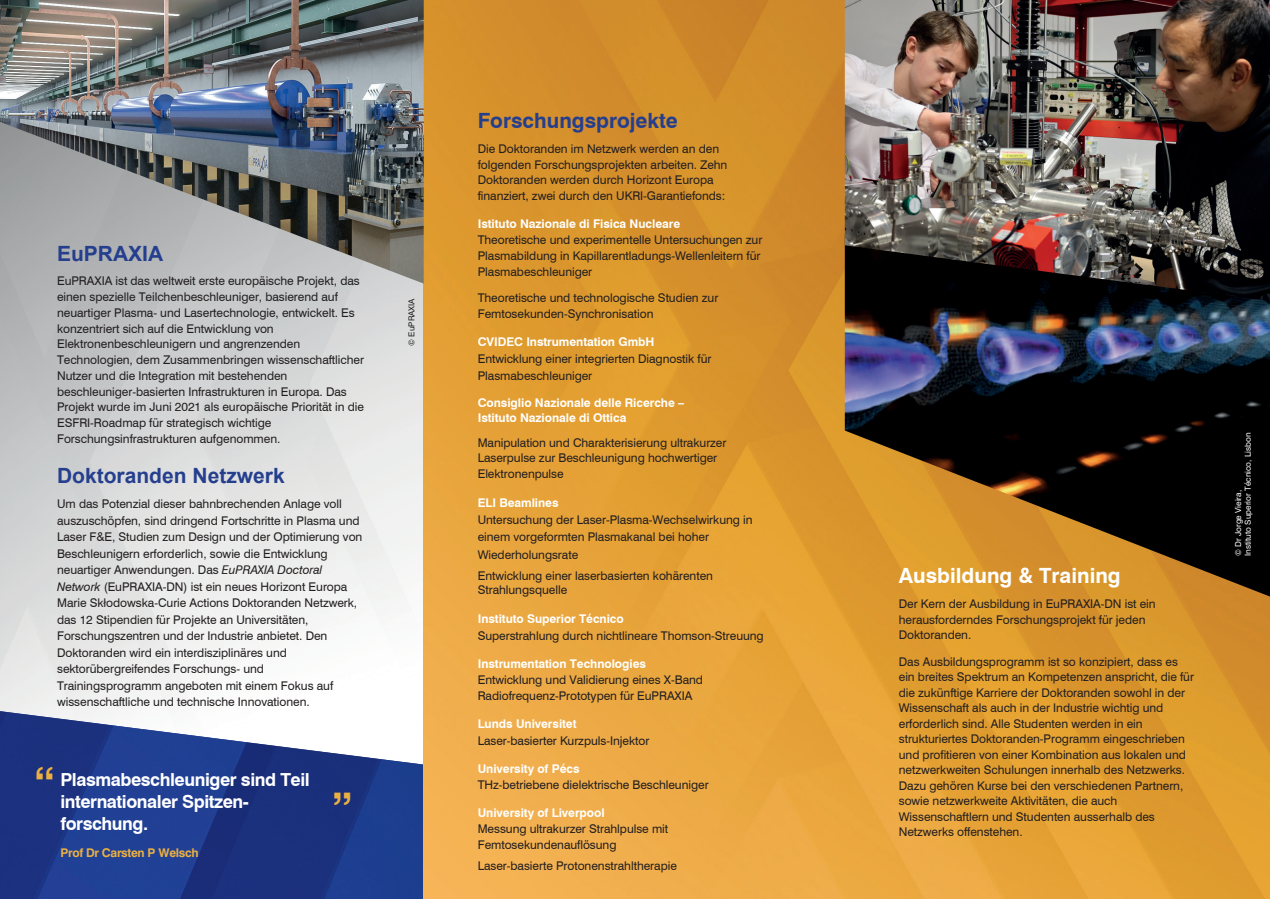
<style>
.page{position:relative;width:1270px;height:899px;background:#fff}
.page>*{position:absolute;margin:0;border:0;box-sizing:border-box;transform-origin:0 0}
.copy{font:700 45px "Swiss 721 BT";color:#ecb041}
.copy-2{font:700 21px "Arial";color:#253f8e}
.body_copy_black{font:700 21px "Swiss 721 BT";color:#fff}
.copy-3{font:700 21px "Swiss 721 BT";color:#253f8e}
.copy-4{font:700 18px/22px "Swiss 721 BT";letter-spacing:-.025em;color:#fff}
.copy-5{font:12px/15.8px "Swiss 721 BT";letter-spacing:-.005em;color:#231f20}
.body_copy_black-2{font:12px/15.6px "Swiss 721 BT";letter-spacing:-.005em;color:#231f20}
.copy-6{font:700 12px/15.8px "Swiss 721 BT";letter-spacing:-.005em;color:#fff}
.copy-7{font:700 12px "Swiss 721 BT";letter-spacing:-.025em;color:#ecb041}
.t1{font:8.25px/9.9px "Swiss 721 BT";color:#fff}
.t2{font:8.25px "Swiss 721 BT";color:#231f20}
.s1{font-family:"Swis 721 BT"}
.s2{font-style:italic}
.s3{font-weight:700;color:#fff}
</style>
<div class="page">
<img style="left:0;top:284px;width:424px;height:426px">
<img style="left:0;top:710px;width:424px;height:189px">
<img style="left:424px;top:0;width:846px;height:899px">
<img style="left:844px;top:302px;width:426px;height:298px">
<img style="left:0;top:0;width:424px;height:284px">
<img style="left:844px;top:0;width:426px;height:302px">
<svg style="left:0;top:0;width:4px;height:5px"></svg>
<svg style="left:0;top:896px;width:4px;height:3px"></svg>
<svg style="left:1265px;top:0;width:5px;height:5px"></svg>
<svg style="left:1265px;top:896px;width:5px;height:3px"></svg>
<p class="copy-2" style="left:57px;top:239px;width:108px">EuPRAXIA</p>
<p class="copy-5" style="left:57px;top:273px;width:308px">EuPRAXIA ist das weltweit erste europäische Projekt, das einen spezielle Teilchenbeschleuniger, basierend auf neuartiger Plasm<span class="s1">a</span>- und Lasertechnologie, entwickelt. Es konzentriert sich auf die Entwicklung von Elektronenbeschleunigern und angrenzenden Technologien, dem Zusammenbringen wissenschaftlicher Nutzer und die Integration mit bestehenden <span class="s1">b</span>eschleuniger-basierten Infrastrukturen in Europa. Das Projekt wurde im Juni 2021 als europäische Priorität in die ESFRI-Roadmap für strategisch wichtige Forschungsinfrastrukturen aufgenommen.</p>
<p class="copy-2" style="left:57px;top:460px;width:229px">Doktoranden Netzwerk</p>
<p class="copy-5" style="left:57px;top:495px;width:307px;line-height:16.5px">Um das Potenzial dieser bahnbrechenden Anlage voll auszuschöpfen, sind dringend Fortschritte in Plasma und Laser F&amp;E, Studien zum <span class="s1">D</span>esign und <span class="s1">der O</span>ptimierung <span class="s1">von Beschleunigern</span> erforderlich, sowie die Entwicklung neuartiger Anwendungen. Das <span class="s2">EuPRAXIA Doctoral Network</span> (EuPRAXIA-DN) ist ein neues Horizont Europa Marie Skłodowska-Curie Actions Doktoranden Netzwerk, das 12 Stipendien für Projekte an Universitäten, Forschungszentren und der Industrie anbietet. Den Doktoranden wird ein interdisziplinäres und sektorübergreifendes Forschungs- und Trainingsprogramm angeboten mit einem Fokus auf wissenschaftliche und technische Innovationen.</p>
<p class="copy" style="left:54px;top:791px;width:21px;rotate:-180deg">”</p>
<p class="copy-4" style="left:60px;top:769px;width:251px">Plasmabeschleuniger sind Teil internationaler Spitzen&shy;forschung.</p>
<p class="copy-7" style="left:60px;top:845px;width:140px">Prof Dr Carsten P Welsch</p>
<p class="copy" style="left:332px;top:782px;width:21px">”</p>
<p class="t2" style="left:406px;top:346px;width:49px;rotate:-90deg">© EuPRAXIA</p>
<p class="copy-3" style="left:478px;top:107px;width:202px">Forschungsprojekte</p>
<p class="copy-5" style="left:478px;top:141px;width:251px">Die <span class="s1">Doktoranden</span> im Netzwerk werden an den folgenden Forschungsprojekten arbeiten. Zehn <span class="s1">Doktoranden</span> werden durch Horizont Europa finanziert, zwei durch den UKRI-Garantiefonds:</p>
<p class="copy-5" style="left:478px;top:216px;width:286px"><span class="s3">Istituto Nazionale di Fisica Nucleare<br></span>Theoretische und experimentelle Untersuchungen zur Plasmabildung in Kapillarentladungs-Wellenleitern für Plasmabeschleuniger</p>
<p class="copy-5" style="left:478px;top:290px;width:242px">Theoretische und technologische Studien zur<br>Femtosekunden-Synchronisation</p>
<p class="copy-5" style="left:478px;top:333px;width:235px;line-height:17.1px"><span class="s3">CVIDEC Instrumentation GmbH<br></span>Entwicklung einer integrierten Diagnostik für<br>Plasmabeschleuniger</p>
<p class="copy-6" style="left:478px;top:394px;width:208px">Consiglio Nazionale delle Ricerche –<br>Istituto Nazionale di Ottica</p>
<p class="copy-5" style="left:478px;top:434px;width:250px">Manipulation und Charakterisierung ultrakurzer<br>Laserpulse zur Beschleunigung hochwertiger<br>Elektronenpulse</p>
<p class="copy-5" style="left:478px;top:494px;width:276px;line-height:17.1px"><span class="s3">ELI Beamlines<br></span>Untersuchung der Laser-Plasma-Wechselwirkung in einem vorgeformten Plasmakanal bei hoher<br>Wiederholungsrate</p>
<p class="copy-5" style="left:478px;top:569px;width:237px;line-height:14.4px">Entwicklung einer laserbasierten kohärenten<br>Strahlungsquelle</p>
<p class="copy-5" style="left:478px;top:610px;width:287px;line-height:17.1px"><span class="s3">Instituto Superior Técnico<br></span>Superstrahlung durch nichtlineare Thomson-Streuung</p>
<p class="copy-5" style="left:478px;top:656px;width:227px"><span class="s3">Instrumentation Technologies<br></span>Entwicklung und Validierung eines X-Band<br>Radiofrequenz-Prototypen für EuPRAXIA</p>
<p class="copy-5" style="left:478px;top:716px;width:173px;line-height:16.2px"><span class="s3">Lunds Universitet<br></span>Laser-basierter Kurzpuls-Injektor</p>
<p class="copy-5" style="left:478px;top:760px;width:232px;line-height:16.2px"><span class="s3">University of Pécs<br></span>THz-betriebene dielektrische Beschleuniger</p>
<p class="copy-5" style="left:478px;top:804px;width:192px"><span class="s3">University of Liverpool<br></span>Messung ultrakurzer Strahlpulse mit<br>Femtosekundenauflösung</p>
<p class="copy-5" style="left:478px;top:857px;width:201px">Laser-basierte Protonenstrahltherapie</p>
<p class="body_copy_black" style="left:898px;top:563px;width:223px">Ausbildung &amp; Training</p>
<p class="body_copy_black-2" style="left:898px;top:596px;width:258px">Der Kern der Ausbildung in EuPRAXIA-DN ist ein herausforderndes Forschungsprojekt für jeden<br><span class="s1">Doktoranden</span>.</p>
<p class="body_copy_black-2" style="left:898px;top:653px;width:297px">Das Ausbildungsprogramm ist so konzipiert, dass es ein breites Spektrum an Kompetenzen anspricht, die für die zukünftige Karriere der <span class="s1">Doktoranden</span> sowohl in der Wissenschaft als auch in der Industrie wichtig und erforderlich sind. Alle Studenten werden in ein strukturiertes Doktoranden-Programm eingeschrieben und profitieren von einer Kombination aus lokalen und netzwerkweiten Schulungen innerhalb des Netzwerks.<br>Dazu gehören Kurse bei den verschiedenen Partnern, sowie netzwerkweite Aktivitäten, die auch Wissenschaftlern und Studenten ausserhalb des Netzwerks offenstehen.</p>
<p class="t1" style="left:1233px;top:556px;width:125px;rotate:-90deg">© Dr Jorge Vieira,<br>Instituto Superior Técnico, Lisbon</p>
</div>
